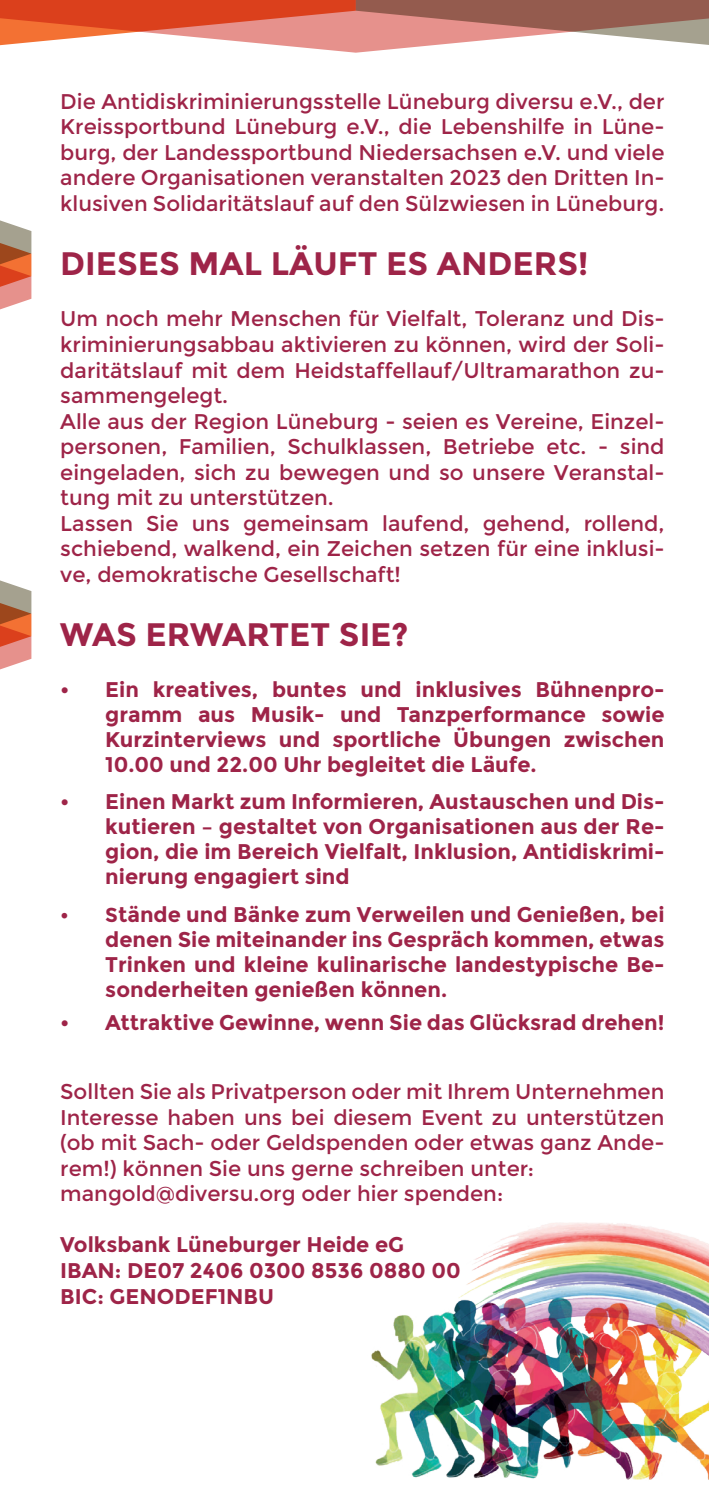
<style>
.page{position:relative;width:709px;height:1489px;background:#fff}
.page>*{position:absolute;margin:0;border:0;box-sizing:border-box;transform-origin:0 0}
.t1{font:700 32.5px "Montserrat";color:#9e2448}
.t2{font:21.25px/25.5px "Montserrat";color:#9e2448;text-align:justify}
.t3{font:700 21.25px/25px "Montserrat";color:#9e2448;text-align:justify}
.s1{font-size:20px}
</style>
<div class="page">
<img style="left:371px;top:1223px;width:338px;height:257px">
<svg style="left:0;top:0;width:709px;height:53px"></svg>
<svg style="left:0;top:220px;width:31px;height:90px;background:#d08c74"></svg>
<svg style="left:0;top:580px;width:31px;height:90px;background:#d08c74"></svg>
<p class="t2" style="left:60px;top:89px;width:606px">Die Antidiskriminierungsstelle Lüneburg diversu e.V., der Kreissportbund Lüneburg e.V., die Lebenshilfe in Lüne&shy;burg, der Landessportbund Niedersachsen e.V. und viele andere Organisationen veranstalten 2023 den Dritten In&shy;klusiven Solidaritätslauf auf den Sülzwiesen in Lüneburg.</p>
<p class="t1" style="left:60px;top:244px;width:529px">DIESES MAL LÄUFT ES ANDERS!</p>
<p class="t2" style="left:60px;top:306px;width:606px">Um noch mehr Menschen für Vielfalt, Toleranz und Dis&shy;kriminierungsabbau aktivieren zu können, wird der Soli&shy;daritätslauf mit dem Heidstaffellauf/Ultramarathon zu&shy;sammengelegt.</p>
<p class="t2" style="left:60px;top:408px;width:606px">Alle aus der Region Lüneburg - seien es Vereine, Einzel&shy;personen, Familien, Schulklassen, Betriebe etc. - sind eingeladen, sich zu bewegen und so unsere Veranstal&shy;tung mit zu unterstützen.</p>
<p class="t2" style="left:60px;top:510px;width:606px">Lassen Sie uns gemeinsam laufend, gehend, rollend, schiebend, walkend, ein Zeichen setzen für eine inklusi&shy;ve, demokratische Gesellschaft!</p>
<p class="t1" style="left:60px;top:615px;width:350px">WAS ERWARTET SIE?</p>
<p class="t3" style="left:105px;top:676px;width:561px;text-indent:-45px">• Ein kreatives, buntes und inklusives Bühnenpro&shy;gramm aus Musik- und Tanzperformance sowie Kurzinterviews und sportliche Übungen zwischen 10.00 und 22.00 Uhr begleitet die Läufe.</p>
<p class="t3" style="left:105px;top:789px;width:561px;text-indent:-45px">• Einen Markt zum Informieren, Austauschen und Dis&shy;kutieren – gestaltet von Organisationen aus der Re&shy;gion, die im Bereich Vielfalt, Inklusion, Antidiskrimi&shy;nierung engagiert sind</p>
<p class="t3" style="left:105px;top:901px;width:561px;text-indent:-45px"><span class="s1">• S</span>tände und Bänke zum Verweilen und Genießen, bei denen Sie miteinander ins Gespräch kommen, etwas Trinken und kleine kulinarische landestypische Be&shy;sonderheiten genießen können.</p>
<p class="t3" style="left:60px;top:1009px;width:606px">• Attraktive Gewinne, wenn Sie das Glücksrad drehen!</p>
<p class="t2" style="left:60px;top:1079px;width:606px">Sollten Sie als Privatperson oder mit Ihrem Unternehmen Interesse haben uns bei diesem Event zu unterstützen (ob mit Sach- oder Geldspenden oder etwas ganz Ande&shy;rem!) können Sie uns gerne schreiben unter:</p>
<p class="t2" style="left:60px;top:1181px;width:444px">mangold@diversu.org oder hier spenden:</p>
<p class="t3" style="left:60px;top:1232px;width:345px">Volksbank Lüneburger Heide eG</p>
<p class="t3" style="left:60px;top:1257px;width:402px">IBAN: DE07 2406 0300 8536 0880 00</p>
<p class="t3" style="left:60px;top:1283px;width:215px">BIC: GENODEF1NBU</p>
</div>
